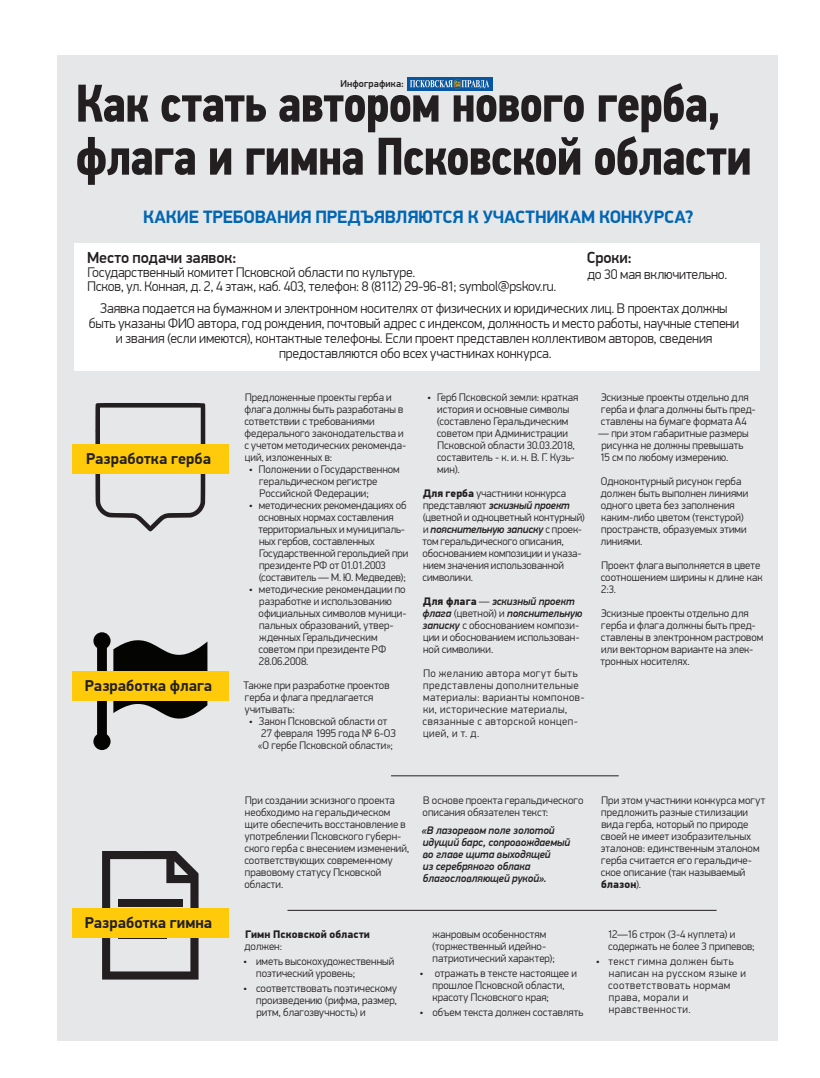
<style>
.page{position:relative;width:820px;height:1078px;background:#fff}
.page>*{position:absolute;margin:0;border:0;box-sizing:border-box;transform-origin:0 0}
.Заголовок{font:700 53px/53px "PF Din Text Cond Pro";letter-spacing:-.02em;color:#231f20}
.Подзаголовок{font:700 18px "PF Din Display Pro";letter-spacing:-.01em;color:#0166b3}
.Лид{font:500 16px "PF Din Display Pro";letter-spacing:-.005em;color:#231f20}
.Лид-2{font:700 15.8px "PF Din Display Pro";letter-spacing:.005em;color:#231f20}
.Лид-3{font:300 14px/15px "PF Din Display Pro";letter-spacing:-.01em;color:#231f20}
.Текст_беззасечек{font:300 11px/12px "PF Din Display Pro";letter-spacing:.005em;color:#231f20}
.Текст_беззасечек-2{font:300 11px/12px "PF Din Display Pro";letter-spacing:.045em;color:#231f20}
.Текст_беззасечек-3{font:italic 500 11px/12px "PF Din Display Pro";letter-spacing:-.005em;color:#231f20}
.Текст_беззасечек-4{font:900 11px/12px "PF Din Display Pro";letter-spacing:.01em;color:#231f20}
.Лид-4{font:500 10px "PF Din Display Pro";letter-spacing:.005em;color:#231f20}
.s1{font-weight:900}
.s2{font-weight:500;font-style:italic}
.s3{font-weight:300}
</style>
<div class="page">
<div style="left:57px;top:55px;width:720px;height:985px;background:#e6e7e9"></div>
<svg style="left:95px;top:403px;width:110px;height:128px"></svg>
<div style="left:72px;top:444px;width:156px;height:30px;background:#feca0a"></div>
<svg style="left:93px;top:632px;width:114px;height:117px"></svg>
<div style="left:72px;top:671px;width:156px;height:29px;background:#feca0a"></div>
<svg style="left:102px;top:851px;width:96px;height:128px"></svg>
<div style="left:118px;top:899px;width:64px;height:7px;background:#231f20"></div>
<div style="left:118px;top:931px;width:48px;height:8px;background:#feca0a"></div>
<div style="left:72px;top:908px;width:156px;height:29px;background:#feca0a"></div>
<div style="left:74px;top:243px;width:686px;height:127px;background:#fff"></div>
<hr style="left:391px;top:775px;width:227px;height:1px;background:#231f20">
<hr style="left:287px;top:909px;width:429px;height:1px;background:#231f20">
<img style="left:407px;top:77px;width:85px;height:13px">
<p class="Лид-4" style="left:340px;top:77px;width:65px">Инфографика:</p>
<p class="Заголовок" style="left:75px;top:78px;width:678px">Как стать автором нового герба, флага и гимна Псковской области</p>
<p class="Подзаголовок" style="left:143px;top:205px;width:552px">КАКИЕ ТРЕБОВАНИЯ ПРЕДЪЯВЛЯЮТСЯ К УЧАСТНИКАМ КОНКУРСА?</p>
<p class="Лид" style="left:586px;top:248px;width:47px">Сроки:</p>
<p class="Лид-3" style="left:587px;top:267px;width:141px">до 30 мая включительно.</p>
<p class="Лид" style="left:87px;top:248px;width:151px">Место подачи заявок:</p>
<p class="Лид-3" style="left:87px;top:265px;width:470px;line-height:14px">Государственный комитет Псковской области по культуре.<br>Псков, ул. Конная, д. 2, 4 этаж, каб. 403, телефон: 8 (8112) 29-96-81; symbol@pskov.ru.</p>
<p class="Лид-3" style="left:89px;top:301px;width:651px;text-align:center">Заявка подается на бумажном и электронном носителях от физических и юридических лиц. В проектах должны быть указаны ФИО автора, год рождения, почтовый адрес с индексом, должность и место работы, научные степени и звания (если имеются), контактные телефоны. Если проект представлен коллективом авторов, сведения предоставляются обо всех участниках конкурса.</p>
<p class="Лид-2" style="left:86px;top:449px;width:126px">Разработка герба</p>
<p class="Лид-2" style="left:85px;top:675px;width:129px">Разработка флага</p>
<p class="Лид-2" style="left:85px;top:912px;width:129px">Разработка гимна</p>
<p class="Текст_беззасечек" style="left:244px;top:391px;width:163px">Предложенные проекты герба и флага должны быть разработаны в сответствии с требованиями федерального законодательства и с учетом методических рекоменда&shy;ций, изложенных в:</p>
<p class="Текст_беззасечек" style="left:259px;top:463px;width:142px;text-indent:-10px">• Положении о Государственном геральдическом регистре<br>Российской Федерации;</p>
<p class="Текст_беззасечек" style="left:258px;top:499px;width:151px;text-indent:-9px">• методических рекомендациях об основных нормах составления территориальных и муниципаль&shy;ных гербов, составленных<br>Государственной герольдией при президенте РФ от 01.01.2003 (составитель — М. Ю. Медведев);</p>
<p class="Текст_беззасечек" style="left:258px;top:583px;width:149px;text-indent:-10px">• методические рекомендации по разработке и использованию официальных символов муници&shy;пальных образований, утвер&shy;жденных Геральдическим советом при президенте РФ<br>28.06.2008.</p>
<p class="Текст_беззасечек" style="left:243px;top:679px;width:147px">Также при разработке проектов герба и флага предлагается учитывать:</p>
<p class="Текст_беззасечек" style="left:249px;top:715px;width:140px">• Закон Псковской области от</p>
<p class="Текст_беззасечек" style="left:261px;top:727px;width:136px">27 февраля 1995 года № 6-ОЗ</p>
<p class="Текст_беззасечек" style="left:258px;top:739px;width:137px">«О гербе Псковской области»;</p>
<p class="Текст_беззасечек" style="left:436px;top:391px;width:143px;text-indent:-10px">• Герб Псковской земли: краткая история и основные символы (составлено Геральдическим советом при Администрации<br>Псковской области 30.03.2018, составитель - к. и. н. В. Г. Кузь&shy;мин).</p>
<p class="Текст_беззасечек" style="left:422px;top:487px;width:164px"><span class="s1">Для герба</span> участники конкурса представляют <span class="s2">эскизный проект </span>(цветной и одноцветный контурный) и <span class="s2">пояснительную записку</span> с проек&shy;том геральдического описания, обоснованием композиции и указа&shy;нием значения использованной символики.</p>
<p class="Текст_беззасечек" style="left:422px;top:595px;width:161px"><span class="s1">Для флага</span> — <span class="s2">эскизный проект флага</span> (цветной) и <span class="s2">пояснительную записку</span> с обоснованием компози&shy;ции и обоснованием использован&shy;ной символики.</p>
<p class="Текст_беззасечек-2" style="left:422px;top:667px;width:163px">По желанию автора могут быть представлены дополнительные материалы: варианты компонов&shy;ки, исторические материалы, связанные с авторской концеп&shy;цией, и т. д.</p>
<p class="Текст_беззасечек" style="left:600px;top:391px;width:156px">Эскизные проекты отдельно для герба и флага должны быть пред&shy;ставлены на бумаге формата А4</p>
<p class="Текст_беззасечек" style="left:598px;top:427px;width:152px">— при этом габаритные размеры рисунка не должны превышать<br>15 см по любому измерению.</p>
<p class="Текст_беззасечек" style="left:600px;top:475px;width:149px">Одноконтурный рисунок герба должен быть выполнен линиями одного цвета без заполнения каким-либо цветом (текстурой) пространств, образуемых этими линиями.</p>
<p class="Текст_беззасечек" style="left:600px;top:559px;width:163px">Проект флага выполняется в цвете соотношением ширины к длине как<br>2:3.</p>
<p class="Текст_беззасечек" style="left:600px;top:607px;width:164px">Эскизные проекты отдельно для герба и флага должны быть пред&shy;ставлены в электронном растровом или векторном варианте на элек&shy;тронных носителях.</p>
<p class="Текст_беззасечек" style="left:244px;top:794px;width:166px">При создании эскизного проекта необходимо на геральдическом щите обеспечить восстановление в употреблении Псковского губерн&shy;ского герба с внесением изменений, соответствующих современному правовому статусу Псковской области.</p>
<p class="Текст_беззасечек" style="left:422px;top:794px;width:162px">В основе проекта геральдического описания обязателен текст:</p>
<p class="Текст_беззасечек-3" style="left:421px;top:824px;width:150px">«В лазоревом поле золотой идущий барс, сопровождаемый во главе щита выходящей<br>из серебряного облака благословляющей рукой».</p>
<p class="Текст_беззасечек" style="left:600px;top:794px;width:166px">При этом участники конкурса могут предложить разные стилизации вида герба, который по природе своей не имеет изобразительных эталонов: единственным эталоном герба считается его геральдиче&shy;ское описание (так называемый <span class="s1">блазон</span>).</p>
<p class="Текст_беззасечек-4" style="left:244px;top:928px;width:127px">Гимн Псковской области <span class="s3">должен:</span></p>
<p class="Текст_беззасечек" style="left:256px;top:955px;width:139px;text-indent:-13px">• иметь высокохудожественный поэтический уровень;</p>
<p class="Текст_беззасечек" style="left:256px;top:981px;width:142px;text-align:justify;text-indent:-13px">• соответствовать поэтическому произведению (рифма, размер, ритм, благозвучность) и</p>
<p class="Текст_беззасечек" style="left:432px;top:928px;width:124px">жанровым особенностям (торжественный идейно&shy;патриотический характер);</p>
<p class="Текст_беззасечек" style="left:432px;top:967px;width:146px;text-indent:-13px">• отражать в тексте настоящее и прошлое Псковской области, красоту Псковского края;</p>
<p class="Текст_беззасечек" style="left:419px;top:1005px;width:165px">• объем текста должен составлять</p>
<p class="Текст_беззасечек" style="left:607px;top:928px;width:149px">12—16 строк (3-4 куплета) и содержать не более 3 припевов;</p>
<p class="Текст_беззасечек-2" style="left:608px;top:955px;width:139px;text-indent:-12px">• текст гимна должен быть написан на русском языке и соответствовать нормам права, морали и нравственности.</p>
</div>
